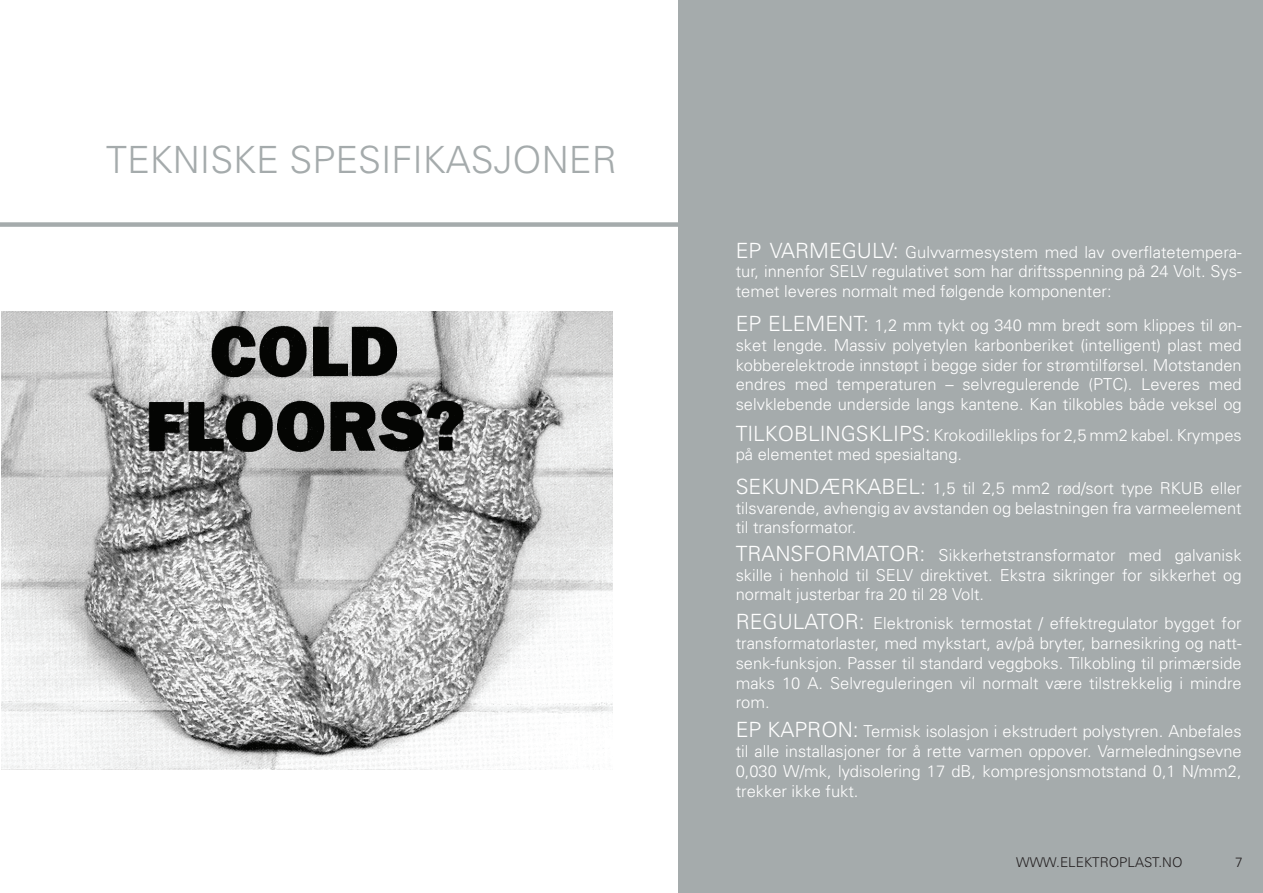
<style>
.page{position:relative;width:1263px;height:893px;background:#fff}
.page>*{position:absolute;margin:0;border:0;box-sizing:border-box;transform-origin:0 0}
.t1{font:300 37.5px "Univers";color:#a5abac}
.t2{font:300 16.5px/19.8px "Univers";color:#fff;text-align:justify}
.t3{font:300 13.5px "Univers";color:#231f20}
.s1{font-size:21px}
</style>
<div class="page">
<div style="left:679px;top:0;width:584px;height:893px;background:#a5abac"></div>
<div style="left:0;top:222px;width:1263px;height:5px;background:#a5abac"></div>
<img style="left:2px;top:311px;width:610px;height:459px">
<h1 class="t1" style="left:106px;top:137px;width:512px">TEKNISKE SPESIFIKASJONER</h1>
<p class="t2" style="left:736px;top:242px;width:507px"><span class="s1">EP VARMEGULV:</span> Gulvvarmesystem med lav overflatetempera&shy;tur, innenfor SELV regulativet som har driftsspenning på 24 Volt. Sys&shy;temet leveres normalt med følgende komponenter:</p>
<p class="t2" style="left:736px;top:315px;width:508px"><span class="s1">EP ELEMENT:</span> 1,2 mm tykt og 340 mm bredt som klippes til øn&shy;sket lengde. Massiv polyetylen karbonberiket (intelligent) plast med kobberelektrode innstøpt i begge sider for strømtilførsel. Motstanden endres med temperaturen – selvregulerende (PTC). Leveres med selvklebende underside langs kantene. Kan tilkobles både veksel og</p>
<p class="t2" style="left:736px;top:425px;width:508px"><span class="s1">TILKOBLINGSKLIPS:</span> Krokodilleklips for 2,5 mm2 kabel. Krympes på elementet med spesialtang.</p>
<p class="t2" style="left:736px;top:478px;width:508px"><span class="s1">SEKUNDÆRKABEL:</span> 1,5 til 2,5 mm2 rød/sort type RKUB eller tilsvarende, avhengig av avstanden og belastningen fra varmeelement til transformator.</p>
<p class="t2" style="left:736px;top:545px;width:507px"><span class="s1">TRANSFORMATOR:</span> Sikkerhetstransformator med galvanisk skille i henhold til SELV direktivet. Ekstra sikringer for sikkerhet og normalt justerbar fra 20 til 28 Volt.</p>
<p class="t2" style="left:736px;top:613px;width:507px"><span class="s1">REGULATOR:</span> Elektronisk termostat / effektregulator bygget for transformatorlaster, med mykstart, av/på bryter, barnesikring og natt&shy;senk-funksjon. Passer til standard veggboks. Tilkobling til primærside maks 10 A. Selvreguleringen vil normalt være tilstrekkelig i mindre rom.</p>
<p class="t2" style="left:736px;top:722px;width:508px"><span class="s1">EP KAPRON:</span> Termisk isolasjon i ekstrudert polystyren. Anbefales til alle installasjoner for å rette varmen oppover. Varmeledningsevne 0,030 W/mk, lydisolering 17 dB, kompresjonsmotstand 0,1 N/mm2, trekker ikke fukt.</p>
<p class="t3" style="left:1016px;top:854px;width:168px">WWW.ELEKTROPLAST.NO</p>
<p class="t3" style="left:1235px;top:854px;width:9px">7</p>
</div>
